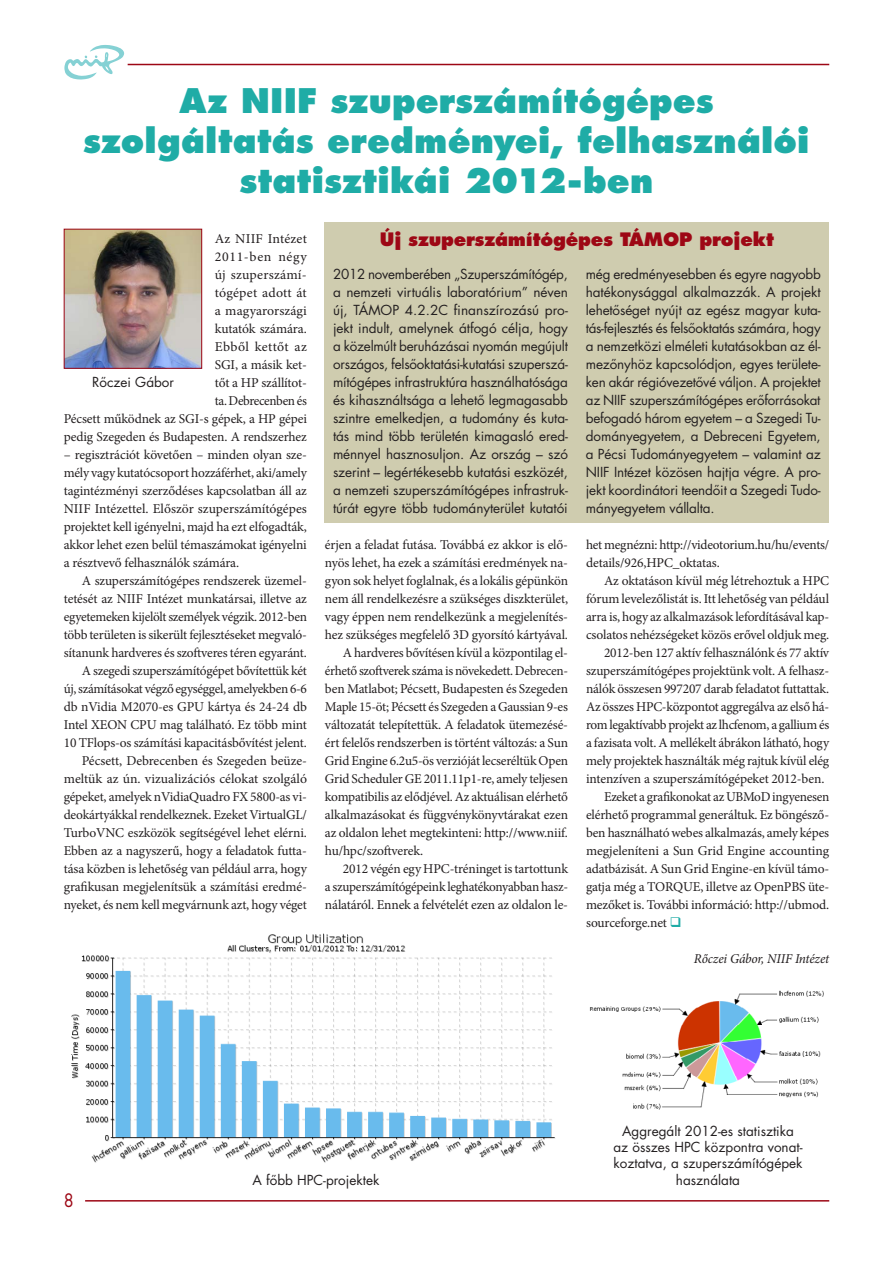
<style>
.page{position:relative;width:893px;height:1263px;background:#fff}
.page>*{position:absolute;margin:0;border:0;box-sizing:border-box;transform-origin:0 0}
.Turkiz_cim{font:800 33px/39.6px "Futura Std";letter-spacing:.005em;color:#1faca6;text-align:center}
.Bordo_cim{font:800 18px "Futura Std";letter-spacing:-.01em;color:#9d0715}
.t1{font:18px "Futura Std";color:#9d0715;scale:.9 1}
.Kenyerszoveg{font:13.5px/18px "Minion Pro";letter-spacing:-.015em;color:#231f20;text-align:justify}
.keretes{font:13.5px/18px "Futura Std";letter-spacing:-.01em;color:#231f20;text-align:justify}
.kenyerszoveg_tompa{font:13.5px/18px "Minion Pro";letter-spacing:-.01em;color:#231f20;text-align:right}
.kepalairas{font:13.5px/16.2px "Futura Std";color:#231f20;text-align:center}
.Kenyerszoveg-2{font:italic 13.5px "Minion Pro";letter-spacing:-.015em;color:#231f20}
.s1{color:#1faca6}
</style>
<div class="page">
<hr style="left:128px;top:64px;width:701px;height:1px;background:#9d0715">
<hr style="left:85px;top:1200px;width:744px;height:1px;background:#9d0715">
<svg style="left:64px;top:45px;width:60px;height:35px"></svg>
<img style="left:71px;top:934px;width:485px;height:229px">
<img style="left:66px;top:231px;width:134px;height:136px">
<div style="left:64px;top:229px;width:138px;height:140px;border:1px solid #9d0715"></div>
<img style="left:589px;top:990px;width:235px;height:120px">
<div style="left:325px;top:223px;width:504px;height:300px;background:#cfccaf"></div>
<p class="Turkiz_cim" style="left:83px;top:80px;width:728px">Az NIIF szuperszámítógépes szolgáltatás eredményei, felhasználói statisztikái 2012-ben</p>
<p class="kenyerszoveg_tompa" style="left:64px;top:230px;width:245px">Az NIIF Intézet<br>2011-ben négy<br>új szuperszámí-<br>tógépet adott át<br>a magyarországi<br>kutatók számára.<br>Ebből kettőt az<br>SGI, a másik ket-<br>tőt a HP szállítot-<br>ta. Debrecenben és<br>Pécsett működnek az SGI-s gépek, a HP gépei pedig Szegeden és Budapesten. A rendszerhez</p>
<p class="kenyerszoveg_tompa" style="left:64px;top:446px;width:245px;text-align:justify">– regisztrációt követően – minden olyan sze&shy;mély vagy kutatócsoport hozzáférhet, aki/amely tagintézményi szerződéses kapcsolatban áll az NIIF Intézettel. Először szuperszámítógépes projektet kell igényelni, majd ha ezt elfogadták, akkor lehet ezen belül témaszámokat igényelni a résztvevő felhasználók számára.</p>
<p class="Kenyerszoveg" style="left:64px;top:572px;width:245px;text-indent:18px">A szuperszámítógépes rendszerek üzemel&shy;tetését az NIIF Intézet munkatársai, illetve az egyetemeken kijelölt személyek végzik. 2012-ben több területen is sikerült fejlesztéseket megvaló&shy;sítanunk hardveres és szoftveres téren egyaránt.</p>
<p class="Kenyerszoveg" style="left:64px;top:662px;width:245px;text-indent:18px">A szegedi szuperszámítógépet bővítettük két új, számításokat végző egységgel, amelyekben 6-6 db nVidia M2070-es GPU kártya és 24-24 db Intel XEON CPU mag található. Ez több mint 10 TFlops-os számítási kapacitásbővítést jelent.</p>
<p class="Kenyerszoveg" style="left:64px;top:752px;width:245px;text-indent:18px">Pécsett, Debrecenben és Szegeden beüze&shy;meltük az ún. vizualizációs célokat szolgáló gépeket, amelyek nVidiaQuadro FX 5800-as vi&shy;deokártyákkal rendelkeznek. Ezeket VirtualGL/ TurboVNC eszközök segítségével lehet elérni.<br>Ebben az a nagyszerű, hogy a feladatok futta&shy;tása közben is lehetőség van például arra, hogy grafikusan megjelenítsük a számítási eredmé&shy;nyeket, és nem kell megvárnunk azt, hogy véget</p>
<p class="kepalairas" style="left:92px;top:374px;width:83px">Rőczei Gábor</p>
<p class="Bordo_cim" style="left:380px;top:227px;width:395px">Új szuperszámítógépes TÁMOP projekt</p>
<p class="keretes" style="left:333px;top:265px;width:236px">2012 novemberében „Szuperszámítógép, a nemzeti virtuális laboratórium” néven új, TÁMOP 4.2.2C finanszírozású pro&shy;jekt indult, amelynek átfogó célja, hogy a közelmúlt beruházásai nyomán megújult országos, felsőoktatási-kutatási szuperszá&shy;mítógépes infrastruktúra használhatósága és kihasználtsága a lehető legmagasabb szintre emelkedjen, a tudomány és kuta&shy;tás mind több területén kimagasló ered&shy;ménnyel hasznosuljon. Az ország – szó szerint – legértékesebb kutatási eszközét, a nemzeti szuperszámítógépes infrastruk&shy;túrát egyre több tudományterület kutatói</p>
<p class="keretes" style="left:586px;top:265px;width:236px">még eredményesebben és egyre nagyobb hatékonysággal alkalmazzák. A projekt lehetőséget nyújt az egész magyar kuta&shy;tás-fejlesztés és felsőoktatás számára, hogy a nemzetközi elméleti kutatásokban az él&shy;mezőnyhöz kapcsolódjon, egyes területe&shy;ken akár régióvezetővé váljon. A projektet az NIIF szuperszámítógépes erőforrásokat befogadó három egyetem – a Szegedi Tu&shy;dományegyetem, a Debreceni Egyetem, a Pécsi Tudományegyetem – valamint az NIIF Intézet közösen hajtja végre. A pro&shy;jekt koordinátori teendőit a Szegedi Tudo&shy;mányegyetem vállalta.</p>
<p class="Kenyerszoveg" style="left:325px;top:536px;width:245px">érjen a feladat futása. Továbbá ez akkor is elő&shy;nyös lehet, ha ezek a számítási eredmények na&shy;gyon sok helyet foglalnak, és a lokális gépünkön nem áll rendelkezésre a szükséges diszkterület, vagy éppen nem rendelkezünk a megjelenítés&shy;hez szükséges megfelelő 3D gyorsító kártyával.</p>
<p class="Kenyerszoveg" style="left:325px;top:644px;width:245px;text-indent:18px">A hardveres bővítésen kívül a központilag el&shy;érhető szoftverek száma is növekedett. Debrecen&shy;ben Matlabot; Pécsett, Budapesten és Szegeden Maple 15-öt; Pécsett és Szegeden a Gaussian 9-es változatát telepítettük. A feladatok ütemezésé&shy;ért felelős rendszerben is történt változás: a Sun Grid Engine 6.2u5-ös verzióját lecseréltük Open Grid Scheduler GE 2011.11p1-re, amely teljesen kompatibilis az elődjével. Az aktuálisan elérhető alkalmazásokat és függvénykönyvtárakat ezen az oldalon lehet megtekinteni: http://www.niif. hu/hpc/szoftverek.</p>
<p class="Kenyerszoveg" style="left:325px;top:860px;width:245px;text-indent:18px">2012 végén egy HPC-tréninget is tartottunk a szuperszámítógépeink leghatékonyabban hasz&shy;nálatáról. Ennek a felvételét ezen az oldalon le-</p>
<p class="Kenyerszoveg" style="left:586px;top:536px;width:245px">het megnézni: http://videotorium.hu/hu/events/ details/926,HPC_oktatas.</p>
<p class="Kenyerszoveg" style="left:586px;top:572px;width:245px;text-indent:18px">Az oktatáson kívül még létrehoztuk a HPC fórum levelezőlistát is. Itt lehetőség van például arra is, hogy az alkalmazások lefordításával kap&shy;csolatos nehézségeket közös erővel oldjuk meg.</p>
<p class="Kenyerszoveg" style="left:586px;top:644px;width:245px;text-indent:18px">2012-ben 127 aktív felhasználónk és 77 aktív szuperszámítógépes projektünk volt. A felhasz&shy;nálók összesen 997207 darab feladatot futtattak.<br>Az összes HPC-központot aggregálva az első há&shy;rom legaktívabb projekt az lhcfenom, a gallium és a fazisata volt. A mellékelt ábrákon látható, hogy mely projektek használták még rajtuk kívül elég intenzíven a szuperszámítógépeket 2012-ben.</p>
<p class="Kenyerszoveg" style="left:586px;top:788px;width:245px;text-indent:18px">Ezeket a grafikonokat az UBMoD ingyenesen elérhető programmal generáltuk. Ez böngésző&shy;ben használható webes alkalmazás, amely képes megjeleníteni a Sun Grid Engine accounting adatbázisát. A Sun Grid Engine-en kívül támo&shy;gatja még a TORQUE, illetve az OpenPBS üte&shy;mezőket is. További információ: http://ubmod. sourceforge.net <span class="s1">❑</span></p>
<p class="Kenyerszoveg-2" style="left:694px;top:949px;width:137px">Rőczei Gábor, NIIF Intézet</p>
<h2 class="t1" style="left:64px;top:1188px;width:13px">8</h2>
<p class="kepalairas" style="left:252px;top:1171px;width:128px">A főbb HPC-projektek</p>
<p class="kepalairas" style="left:613px;top:1123px;width:191px">Aggregált 2012-es statisztika az összes HPC központra vonat&shy;koztatva, a szuperszámítógépek használata</p>
</div>
